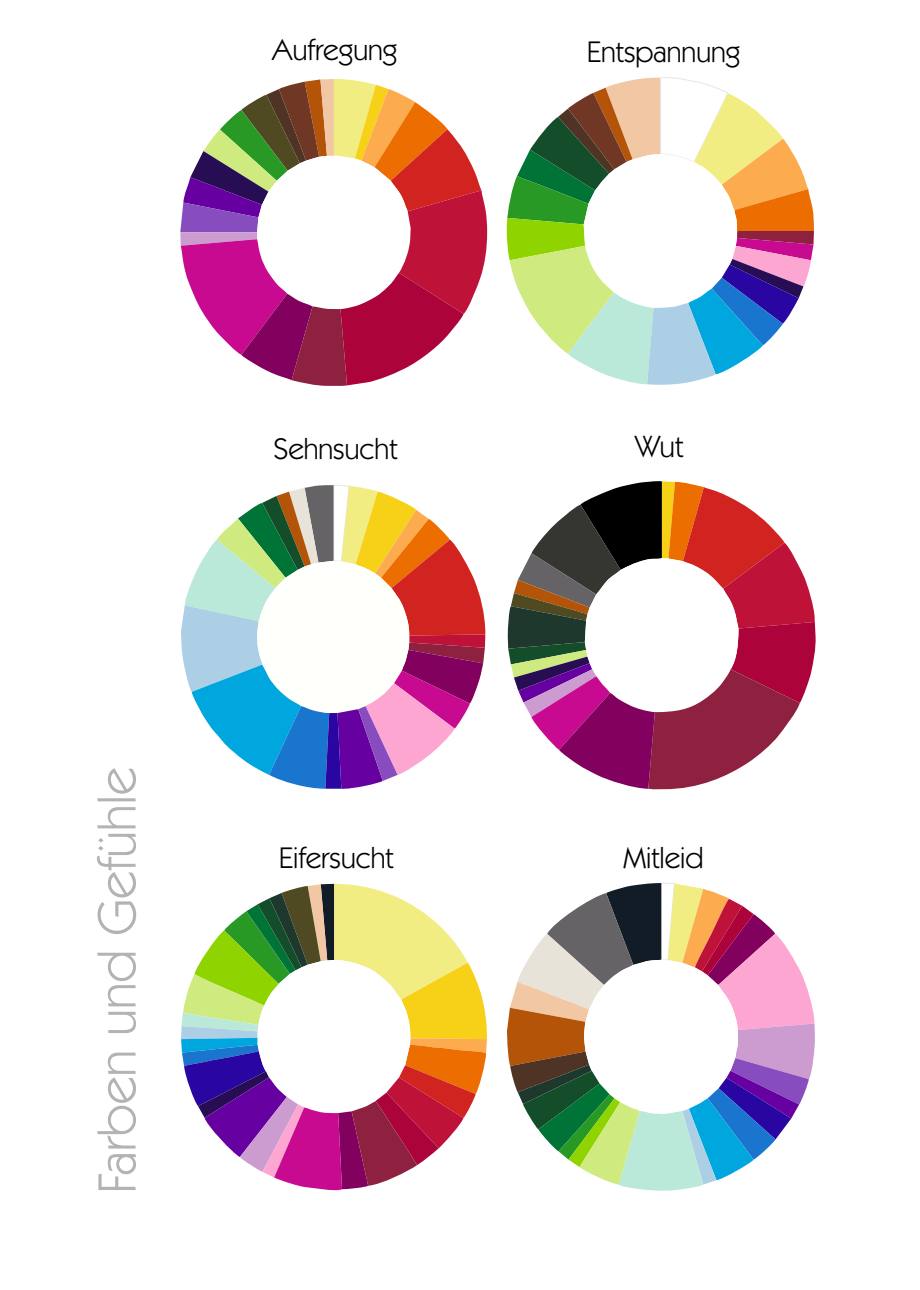
<style>
.page{position:relative;width:920px;height:1290px;background:#fff}
.page>*{position:absolute;margin:0;border:0;box-sizing:border-box;transform-origin:0 0}
.t1{font:54px "Kabel IT Cby BT";color:#b3b3b3}
.t2{font:30.6px "Kabel IT Cby BT";color:#000}
.t3{font:30px "Kabel IT Cby BT";color:#000}
</style>
<div class="page">
<svg style="left:180px;top:79px;width:307px;height:307px"></svg>
<svg style="left:507px;top:77px;width:307px;height:308px"></svg>
<svg style="left:181px;top:485px;width:304px;height:304px"></svg>
<svg style="left:508px;top:481px;width:308px;height:308px"></svg>
<svg style="left:181px;top:884px;width:306px;height:307px"></svg>
<svg style="left:507px;top:882px;width:308px;height:309px"></svg>
<p class="t3" style="left:273px;top:37px;width:126px">Aufregung</p>
<p class="t3" style="left:587px;top:39px;width:155px">Entspannung</p>
<h1 class="t1" style="left:94px;top:1193px;width:427px;rotate:-90deg">Farben und Gefühle</h1>
<p class="t3" style="left:274px;top:436px;width:125px">Sehnsucht</p>
<p class="t2" style="left:635px;top:434px;width:50px">Wut</p>
<p class="t3" style="left:279px;top:845px;width:116px">Eifersucht</p>
<p class="t3" style="left:624px;top:845px;width:81px">Mitleid</p>
</div>
